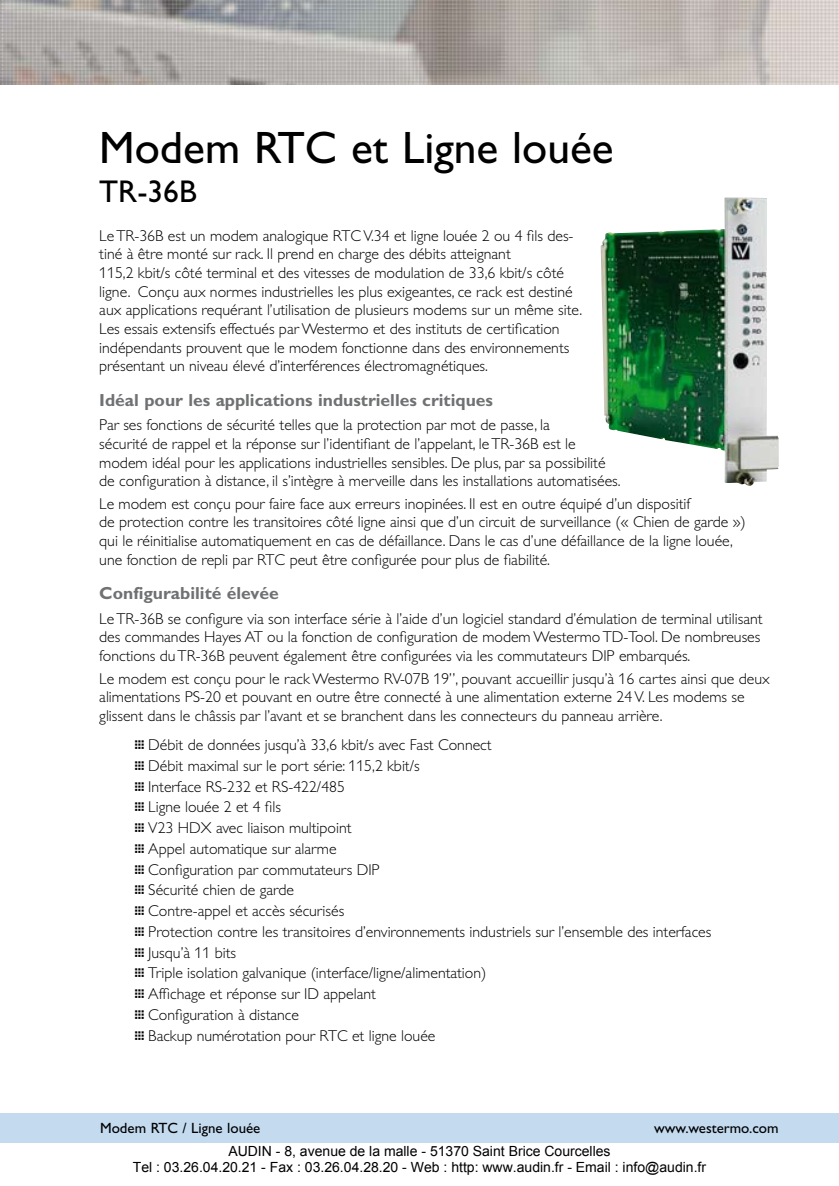
<style>
.page{position:relative;width:839px;height:1186px;background:#fff}
.page>*{position:absolute;margin:0;border:0;box-sizing:border-box;transform-origin:0 0}
.t1{font:45.5px "Gill Alt One Mod";color:#000}
.t2{font:31.5px "Gill Alt One Mod";color:#000}
.t3{font:700 17.5px "Gill Alt One Mod";color:#707173}
.t4{font:300 15.75px/18.7px "Gill Alt One Mod";color:#000}
.t5{font:14.88px "Gill Alt One Mod";color:#000}
.t6{font:14px/15.9px "Arial";color:#000;text-align:center}
.s1{font-weight:400}
</style>
<div class="page">
<img style="left:0;top:0;width:838px;height:84px">
<div style="left:0;top:1112px;width:838px;height:30px;background:#c3daef"></div>
<img style="left:600px;top:198px;width:179px;height:288px">
<h1 class="t1" style="left:99px;top:123px;width:516px">Modem RTC et Ligne louée</h1>
<h2 class="t2" style="left:99px;top:174px;width:99px">TR-36B</h2>
<p class="t4" style="left:99px;top:226px;width:484px">Le TR-36B est un modem analogique RTC V.34 et ligne louée 2 ou 4 fils des&shy;tiné à être monté sur rack. Il prend en charge des débits atteignant<br>115,2 kbit/s côté terminal et des vitesses de modulation de 33,6 kbit/s côté ligne. Conçu aux normes industrielles les plus exigeantes, ce rack est destiné aux applications requérant l’utilisation de plusieurs modems sur un même site.<br>Les essais extensifs effectués par Westermo et des instituts de certification indépendants prouvent que le modem fonctionne dans des environnements présentant un niveau élevé d’interférences électromagnétiques.</p>
<p class="t3" style="left:99px;top:390px;width:395px">Idéal pour les applications industrielles critiques</p>
<p class="t4" style="left:99px;top:416px;width:522px">Par ses fonctions de sécurité telles que la protection par mot de passe, la<br>sécurité de rappel et la réponse sur l’identifiant de l’appelant, le TR-36B est le modem idéal pour les applications industrielles sensibles. De plus, par sa possibilité de configuration à distance, il s’intègre à merveille dans les installations automatisées.</p>
<p class="t4" style="left:99px;top:494px;width:648px">Le modem est conçu pour faire face aux erreurs inopinées. Il est en outre équipé d’un dispositif<br>de protection contre les transitoires côté ligne ainsi que d’un circuit de surveillance (« Chien de garde ») qui le réinitialise automatiquement en cas de défaillance. Dans le cas d’une défaillance de la ligne louée, une fonction de repli par RTC peut être configurée pour plus de fiabilité.</p>
<p class="t3" style="left:99px;top:583px;width:181px">Configurabilité élevée</p>
<p class="t4" style="left:99px;top:609px;width:664px">Le TR-36B se configure via son interface série à l’aide d’un logiciel standard d’émulation de terminal utilisant des commandes Hayes AT ou la fonction de configuration de modem Westermo TD-Tool. De nombreuses fonctions du TR-36B peuvent également être configurées via les commutateurs DIP embarqués.</p>
<p class="t4" style="left:99px;top:669px;width:671px">Le modem est conçu pour le rack Westermo RV-07B 19”, pouvant accueillir jusqu’à 16 cartes ainsi que deux alimentations PS-20 et pouvant en outre être connecté à une alimentation externe 24 V. Les modems se glissent dans le châssis par l’avant et se branchent dans les connecteurs du panneau arrière.</p>
<p class="t4" style="left:134px;top:734px;width:578px;line-height:20.8px"><span class="s1">…</span> Débit de données jusqu’à 33,6 kbit/s avec Fast Connect<br><span class="s1">…</span> Débit maximal sur le port série: 115,2 kbit/s<br><span class="s1">…</span> Interface RS-232 et RS-422/485<br><span class="s1">…</span> Ligne louée 2 et 4 fils<br><span class="s1">…</span> V23 HDX avec liaison multipoint<br><span class="s1">…</span> Appel automatique sur alarme<br><span class="s1">…</span> Configuration par commutateurs DIP<br><span class="s1">…</span> Sécurité chien de garde<br><span class="s1">…</span> Contre-appel et accès sécurisés<br><span class="s1">…</span> Protection contre les transitoires d’environnements industriels sur l’ensemble des interfaces <span class="s1">…</span> Jusqu’à 11 bits<br><span class="s1">…</span> Triple isolation galvanique (interface/ligne/alimentation)<br><span class="s1">…</span> Affichage et réponse sur ID appelant<br><span class="s1">…</span> Configuration à distance<br><span class="s1">…</span> Backup numérotation pour RTC et ligne louée</p>
<p class="t5" style="left:100px;top:1120px;width:162px">Modem RTC / Ligne louée</p>
<p class="t5" style="left:654px;top:1120px;width:126px">www.westermo.com</p>
<p class="t6" style="left:133px;top:1142px;width:574px">AUDIN - 8, avenue de la malle - 51370 Saint Brice Courcelles<br>Tel : 03.26.04.20.21 - Fax : 03.26.04.28.20 - Web : http: www.audin.fr - Email : info@audin.fr</p>
</div>
